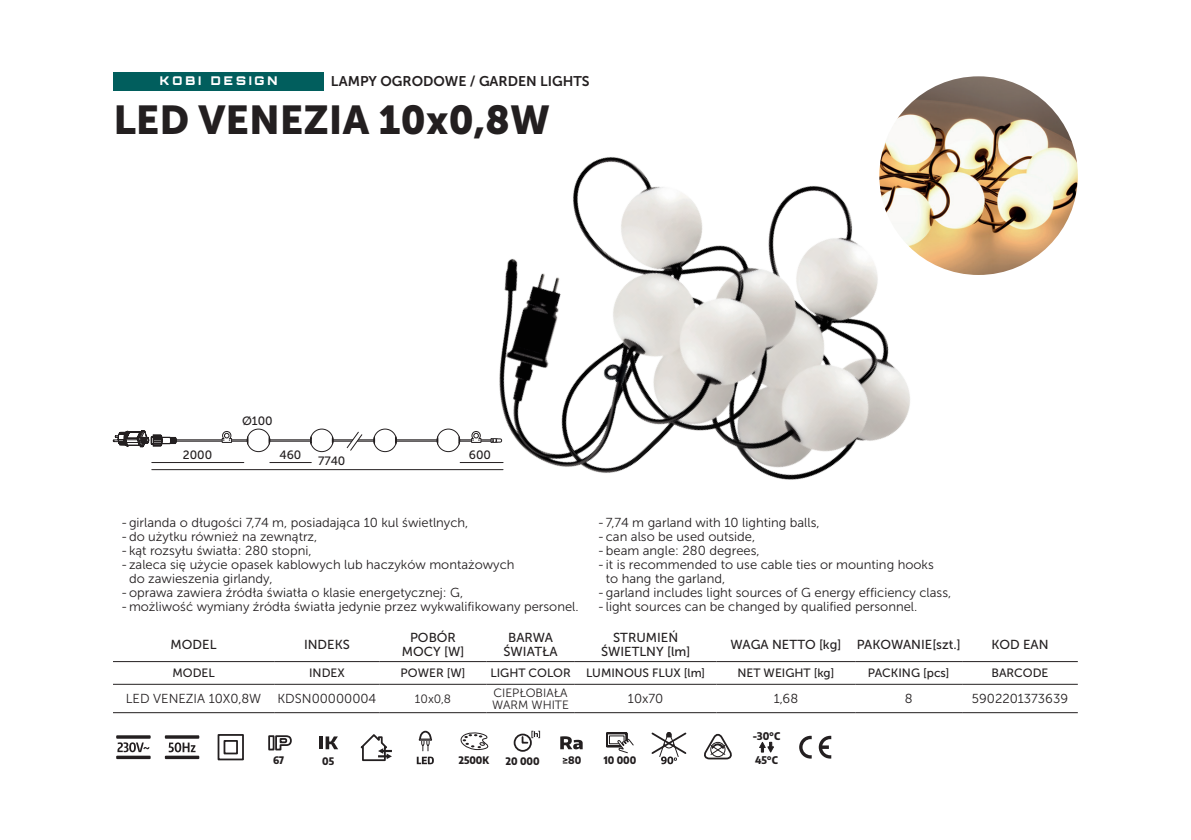
<style>
.page{position:relative;width:1191px;height:840px;background:#fff}
.page>*{position:absolute;margin:0;border:0;box-sizing:border-box;transform-origin:0 0}
.t1{font:40px "Museo Sans 900";color:#231f20}
.t2{font:14px "Museo Sans 700";color:#231f20}
.t3{font:13px/14px "Museo Sans 300";color:#231f20}
.t4{font:13px/14px "Museo Sans 500";color:#231f20;text-align:center}
.t5{font:12px "Museo Sans 500";color:#231f20}
.t6{font:12px/12px "Museo Sans 300";color:#231f20}
.t7{font:900 12px "Orbitron";letter-spacing:.25em;color:#fff}
.t8{font:800 semi-condensed 10.4px "Encode Sans";color:#231f20}
.t9{font:800 semi-condensed 10.2px "Encode Sans";color:#231f20}
</style>
<div class="page">
<svg style="left:113px;top:662px;width:964px;height:23px"></svg>
<div style="left:274px;top:661px;width:106px;height:23px;background:#fff"></div>
<hr style="left:113px;top:661px;width:161px;height:1px;background:#231f20">
<hr style="left:962px;top:661px;width:115px;height:1px;background:#231f20">
<hr style="left:113px;top:683px;width:161px;height:1px;background:#231f20">
<hr style="left:380px;top:683px;width:106px;height:1px;background:#231f20">
<hr style="left:486px;top:683px;width:89px;height:1px;background:#231f20">
<hr style="left:575px;top:683px;width:141px;height:1px;background:#231f20">
<hr style="left:716px;top:683px;width:139px;height:1px;background:#231f20">
<hr style="left:855px;top:683px;width:107px;height:1px;background:#231f20">
<hr style="left:962px;top:683px;width:115px;height:1px;background:#231f20">
<hr style="left:113px;top:712px;width:161px;height:1px;background:#231f20">
<hr style="left:274px;top:712px;width:106px;height:1px;background:#231f20">
<hr style="left:380px;top:712px;width:106px;height:1px;background:#231f20">
<hr style="left:486px;top:712px;width:89px;height:1px;background:#231f20">
<hr style="left:575px;top:712px;width:141px;height:1px;background:#231f20">
<hr style="left:716px;top:712px;width:139px;height:1px;background:#231f20">
<hr style="left:855px;top:712px;width:107px;height:1px;background:#231f20">
<hr style="left:962px;top:712px;width:115px;height:1px;background:#231f20">
<hr style="left:274px;top:661px;width:106px;height:1px;background:#231f20">
<hr style="left:274px;top:683px;width:106px;height:1px;background:#231f20">
<svg style="left:117px;top:742px;width:33px;height:9px"></svg>
<div style="left:116px;top:734px;width:35px;height:4px;border:2px solid #231f20"></div>
<div style="left:116px;top:755px;width:35px;height:3px;border:2px solid #231f20"></div>
<svg style="left:162px;top:726px;width:40px;height:41px"></svg>
<div style="left:165px;top:734px;width:34px;height:4px;border:2px solid #231f20"></div>
<div style="left:165px;top:755px;width:34px;height:3px;border:2px solid #231f20"></div>
<svg style="left:169px;top:742px;width:26px;height:9px"></svg>
<svg style="left:217px;top:734px;width:27px;height:26px"></svg>
<svg style="left:268px;top:735px;width:24px;height:16px"></svg>
<hr style="left:319px;top:736px;width:4px;height:12px;background:#231f20">
<svg style="left:325px;top:736px;width:13px;height:12px"></svg>
<svg style="left:360px;top:734px;width:32px;height:27px"></svg>
<svg style="left:417px;top:756px;width:17px;height:7px"></svg>
<svg style="left:418px;top:730px;width:14px;height:20px"></svg>
<svg style="left:460px;top:732px;width:29px;height:18px"></svg>
<svg style="left:513px;top:730px;width:27px;height:22px"></svg>
<svg style="left:563px;top:757px;width:4px;height:6px"></svg>
<svg style="left:560px;top:736px;width:22px;height:13px"></svg>
<svg style="left:606px;top:732px;width:28px;height:21px"></svg>
<svg style="left:651px;top:732px;width:36px;height:31px"></svg>
<svg style="left:704px;top:733px;width:28px;height:26px"></svg>
<svg style="left:759px;top:741px;width:15px;height:11px"></svg>
<svg style="left:799px;top:735px;width:12px;height:23px"></svg>
<svg style="left:818px;top:735px;width:13px;height:23px"></svg>
<div style="left:113px;top:72px;width:211px;height:18px;background:#015e5d"></div>
<img style="left:373px;top:76px;width:640px;height:588px">
<img style="left:879px;top:76px;width:198px;height:199px;border-radius:99px">
<hr style="left:152px;top:469px;width:351px;height:1px;background:#231f20">
<hr style="left:152px;top:462px;width:92px;height:1px;background:#231f20">
<hr style="left:270px;top:462px;width:41px;height:1px;background:#231f20">
<hr style="left:460px;top:462px;width:43px;height:1px;background:#231f20">
<svg style="left:113px;top:430px;width:64px;height:18px"></svg>
<div style="left:247px;top:428px;width:23px;height:23px;border:1px solid #231f20;border-radius:50%"></div>
<svg style="left:247px;top:436px;width:23px;height:7px"></svg>
<div style="left:310px;top:428px;width:23px;height:23px;border:1px solid #231f20;border-radius:50%"></div>
<svg style="left:310px;top:436px;width:23px;height:7px"></svg>
<div style="left:374px;top:429px;width:22px;height:22px;background:#fff;border-radius:50%"></div>
<div style="left:373px;top:428px;width:23px;height:23px;border:1px solid #231f20;border-radius:50%"></div>
<svg style="left:373px;top:436px;width:24px;height:7px"></svg>
<div style="left:437px;top:429px;width:23px;height:22px;background:#fff;border-radius:50%"></div>
<div style="left:437px;top:428px;width:23px;height:23px;border:1px solid #231f20;border-radius:50%"></div>
<svg style="left:436px;top:436px;width:24px;height:7px"></svg>
<svg style="left:222px;top:431px;width:10px;height:11px"></svg>
<svg style="left:471px;top:430px;width:10px;height:12px"></svg>
<svg style="left:490px;top:438px;width:12px;height:4px"></svg>
<svg style="left:346px;top:431px;width:17px;height:20px"></svg>
<p class="t7" style="left:160px;top:73px;width:119px">KOBI DESIGN</p>
<p class="t2" style="left:331px;top:73px;width:260px">LAMPY OGRODOWE / GARDEN LIGHTS</p>
<h1 class="t1" style="left:113px;top:97px;width:438px">LED VENEZIA 10x0,8W</h1>
<p class="t5" style="left:183px;top:448px;width:31px">2000</p>
<p class="t5" style="left:242px;top:414px;width:32px">Ø100</p>
<p class="t5" style="left:279px;top:448px;width:23px">460</p>
<p class="t5" style="left:469px;top:448px;width:24px">600</p>
<p class="t5" style="left:318px;top:454px;width:29px">7740</p>
<p class="t3" style="left:121px;top:515px;width:349px">-girlanda o długości 7,74 m, posiadająca 10 kul świetlnych,</p>
<p class="t3" style="left:121px;top:529px;width:198px">-do użytku również na zewnątrz,</p>
<p class="t3" style="left:121px;top:543px;width:192px">-kąt rozsyłu światła: 280 stopni,</p>
<p class="t3" style="left:121px;top:557px;width:395px">-zaleca się użycie opasek kablowych lub haczyków montażowych</p>
<p class="t3" style="left:129px;top:571px;width:145px">do zawieszenia girlandy,</p>
<p class="t3" style="left:121px;top:585px;width:344px">-oprawa zawiera źródła światła o klasie energetycznej: G,</p>
<p class="t3" style="left:121px;top:599px;width:459px">-możliwość wymiany źródła światła jedynie przez wykwalifikowany personel.</p>
<p class="t3" style="left:598px;top:515px;width:223px">-7,74 m garland with 10 lighting balls, -can also be used outside,<br>-beam angle: 280 degrees,</p>
<p class="t3" style="left:598px;top:557px;width:337px">- it is recommended to use cable ties or mounting hooks</p>
<p class="t3" style="left:606px;top:571px;width:121px">to hang the garland,</p>
<p class="t3" style="left:598px;top:585px;width:355px">-garland includes light sources of G energy efficiency class,</p>
<p class="t3" style="left:598px;top:599px;width:321px">- light sources can be changed by qualified personnel.</p>
<p class="t4" style="left:171px;top:637px;width:47px">MODEL</p>
<p class="t4" style="left:304px;top:637px;width:47px">INDEKS</p>
<p class="t4" style="left:402px;top:630px;width:64px">POBÓR<br>MOCY [W]</p>
<p class="t4" style="left:503px;top:630px;width:55px">BARWA<br>ŚWIATŁA</p>
<p class="t4" style="left:601px;top:630px;width:91px">STRUMIEŃ<br>ŚWIETLNY [lm]</p>
<p class="t4" style="left:730px;top:637px;width:232px">WAGA NETTO [kg] PAKOWANIE[szt.]</p>
<p class="t4" style="left:991px;top:637px;width:59px">KOD EAN</p>
<p class="t5" style="left:172px;top:666px;width:44px">MODEL</p>
<p class="t5" style="left:309px;top:666px;width:37px">INDEX</p>
<p class="t5" style="left:400px;top:666px;width:66px">POWER [W]</p>
<p class="t5" style="left:490px;top:666px;width:82px">LIGHT COLOR</p>
<p class="t5" style="left:586px;top:666px;width:121px">LUMINOUS FLUX [lm]</p>
<p class="t5" style="left:737px;top:666px;width:98px">NET WEIGHT [kg]</p>
<p class="t5" style="left:867px;top:666px;width:83px">PACKING [pcs]</p>
<p class="t5" style="left:991px;top:666px;width:59px">BARCODE</p>
<p class="t3" style="left:126px;top:691px;width:252px">LED VENEZIA 10X0,8W KDSN00000004</p>
<p class="t6" style="left:415px;top:692px;width:38px">10x0,8</p>
<p class="t6" style="left:492px;top:686px;width:78px">CIEPŁOBIAŁA<br>WARM WHITE</p>
<p class="t3" style="left:628px;top:691px;width:37px">10x70</p>
<p class="t3" style="left:773px;top:691px;width:26px">1,68</p>
<p class="t3" style="left:904px;top:691px;width:9px">8</p>
<p class="t3" style="left:972px;top:691px;width:98px">5902201373639</p>
<p class="t9" style="left:273px;top:751px;width:13px">67</p>
<p class="t9" style="left:322px;top:752px;width:13px">05</p>
<p class="t9" style="left:459px;top:752px;width:32px">2500K</p>
<p class="t9" style="left:506px;top:752px;width:35px">20 000</p>
<p class="t9" style="left:568px;top:752px;width:15px">80</p>
<p class="t9" style="left:604px;top:752px;width:34px">10 000</p>
<p class="t8" style="left:753px;top:727px;width:29px">-30°C</p>
<p class="t8" style="left:755px;top:751px;width:24px">45°C</p>
</div>
